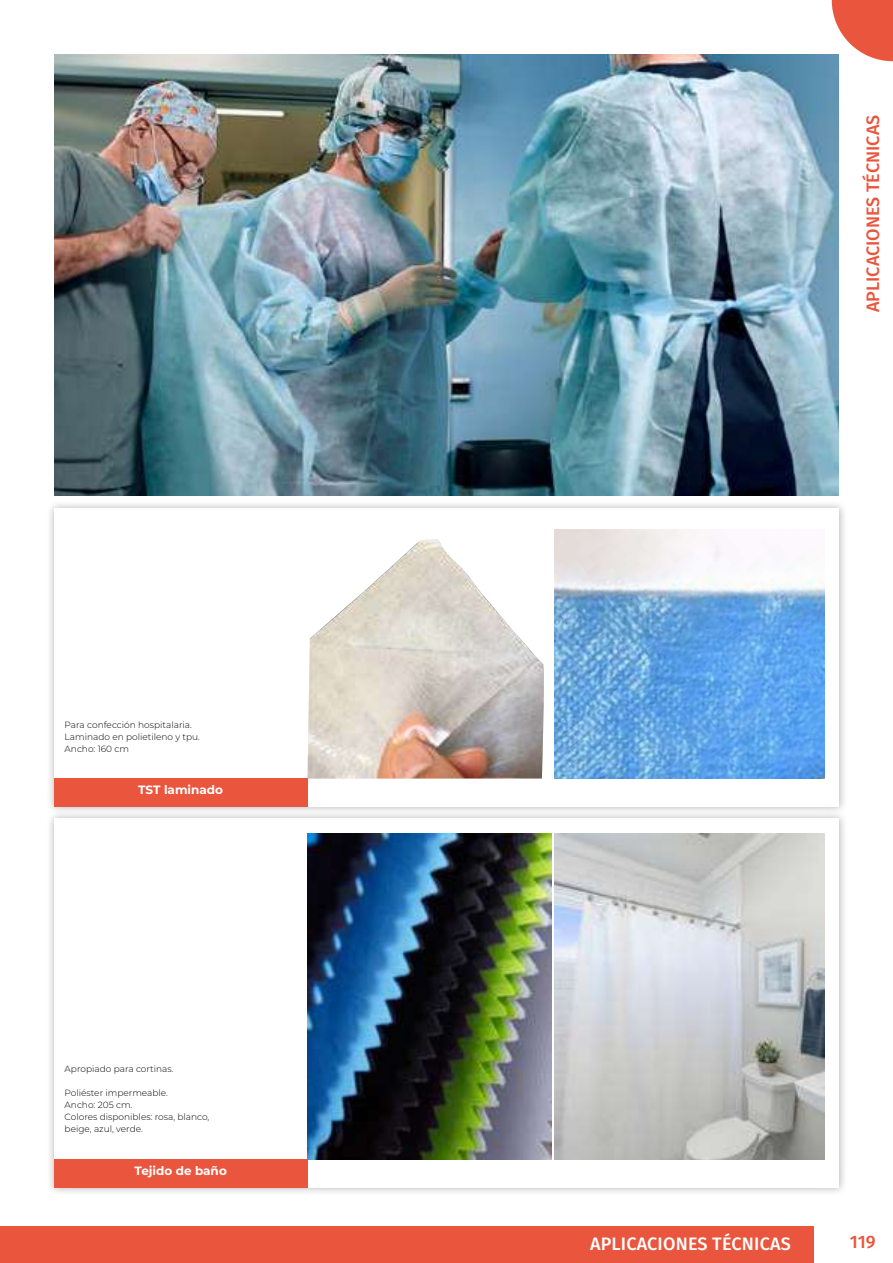
<style>
.page{position:relative;width:893px;height:1263px;background:#fff}
.page>*{position:absolute;margin:0;border:0;box-sizing:border-box;transform-origin:0 0}
.t1{font:500 18px "Fira Sans";color:#ea553d}
.t2{font:500 18px "Fira Sans";letter-spacing:.01em;color:#fff}
.t3{font:700 12px "Montserrat";color:#fff}
.t4{font:300 9px/12px "Montserrat";color:#000}
</style>
<div class="page">
<div style="left:0;top:1226px;width:813px;height:37px;background:#ea553d"></div>
<div style="left:46px;top:500px;width:801px;height:315px;background:#000;opacity:.3"></div>
<div style="left:54px;top:508px;width:785px;height:299px;background:#fff"></div>
<div style="left:46px;top:811px;width:801px;height:385px;background:#000;opacity:.3"></div>
<div style="left:54px;top:819px;width:785px;height:369px;background:#fff"></div>
<img style="left:555px;top:833px;width:270px;height:326px">
<img style="left:307px;top:833px;width:244px;height:326px">
<img style="left:555px;top:529px;width:270px;height:249px">
<img style="left:307px;top:541px;width:237px;height:237px">
<svg style="left:832px;top:0;width:61px;height:61px"></svg>
<div style="left:54px;top:778px;width:253px;height:29px;background:#ea553d"></div>
<div style="left:54px;top:1159px;width:253px;height:29px;background:#ea553d"></div>
<img style="left:54px;top:54px;width:785px;height:441px">
<p class="t4" style="left:65px;top:719px;width:137px">Para confección hospitalaria.<br>Laminado en polietileno y tpu.<br>Ancho: 160 cm</p>
<h2 class="t3" style="left:138px;top:781px;width:86px">TST laminado</h2>
<p class="t4" style="left:65px;top:1062px;width:110px">Apropiado para cortinas.</p>
<p class="t4" style="left:65px;top:1086px;width:146px">Poliéster impermeable.<br>Ancho: 205 cm.<br>Colores disponibles: rosa, blanco, beige, azul, verde.</p>
<h2 class="t3" style="left:135px;top:1162px;width:94px">Tejido de baño</h2>
<h1 class="t1" style="left:858px;top:312px;width:199px;rotate:-90deg">APLICACIONES TÉCNICAS</h1>
<h1 class="t2" style="left:590px;top:1229px;width:202px">APLICACIONES TÉCNICAS</h1>
<h1 class="t1" style="left:850px;top:1227px;width:27px">119</h1>
</div>
